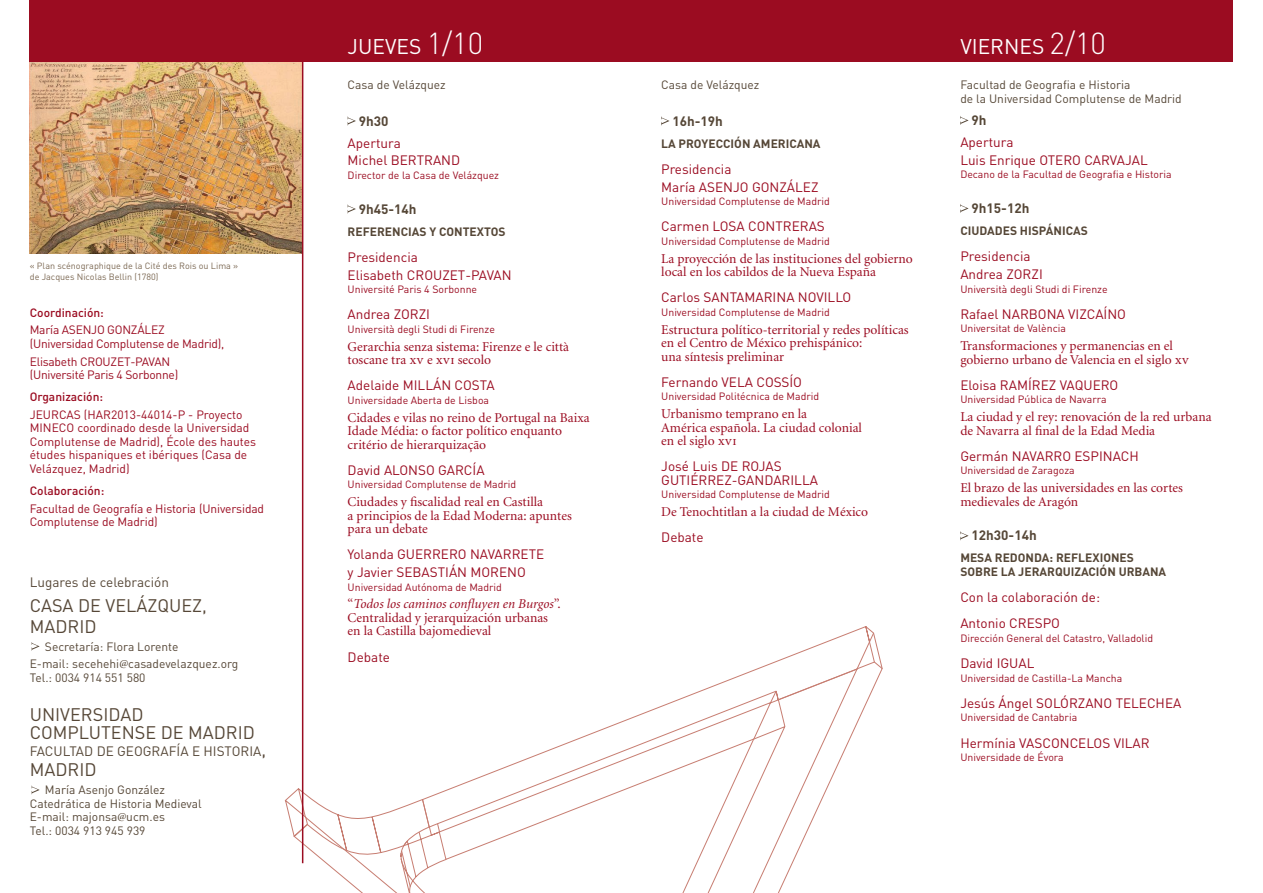
<style>
.page{position:relative;width:1263px;height:893px;background:#fff}
.page>*{position:absolute;margin:0;border:0;box-sizing:border-box;transform-origin:0 0}
.t1{font:21px "DIN";color:#fff}
.t2{font:18px/18px "DIN";color:#564737}
.t3{font:13.5px/13.5px "Minion LT";color:#9b0c21}
.t4{font:13.5px/17.7px "DIN";color:#9b0c21}
.t5{font:13.5px "DIN";color:#564737}
.t6{font:700 13.5px "DIN";color:#564737}
.t7{font:12px/13.5px "DIN";letter-spacing:-.01em;color:#9b0c21}
.t8{font:12px/13.5px "DIN";color:#564737}
.t9{font:700 12px/13.5px "DIN";color:#564737}
.t10{font:500 12px "DIN";color:#9b0c21}
.t11{font:10.5px "DIN";color:#9b0c21}
.t12{font:9px/11.2px "DIN";color:#7c6954}
.s1{font-family:"Minion LT"}
.s2{font-size:18px}
.s3{font-weight:300;font-size:30px}
.s4{font-family:"Minion Regular SC"}
.s5{font-style:italic}
</style>
<div class="page">
<img style="left:30px;top:62px;width:272px;height:192px">
<svg style="left:354px;top:887px;width:71px;height:6px"></svg>
<svg style="left:447px;top:626px;width:426px;height:202px"></svg>
<svg style="left:681px;top:632px;width:200px;height:29px"></svg>
<svg style="left:672px;top:661px;width:211px;height:232px"></svg>
<svg style="left:279px;top:194px;width:168px;height:693px"></svg>
<div style="left:30px;top:0;width:1203px;height:62px;background:#9b0c21"></div>
<hr style="left:302px;top:46px;width:1px;height:817px;background:#9b0c21">
<svg style="left:32px;top:643px;width:8px;height:7px"></svg>
<svg style="left:32px;top:786px;width:8px;height:8px"></svg>
<svg style="left:348px;top:117px;width:8px;height:8px"></svg>
<svg style="left:348px;top:204px;width:8px;height:10px"></svg>
<svg style="left:661px;top:116px;width:8px;height:10px"></svg>
<svg style="left:960px;top:116px;width:8px;height:9px"></svg>
<svg style="left:960px;top:204px;width:8px;height:9px"></svg>
<svg style="left:960px;top:531px;width:8px;height:9px"></svg>
<p class="t12" style="left:30px;top:260px;width:210px">« Plan scénographique de la Cité des Rois ou Lima » de Jacques N icolas Bellin (1780)</p>
<p class="t10" style="left:30px;top:304px;width:76px">Coordinación:</p>
<p class="t7" style="left:30px;top:323px;width:196px">María ASENJO GONZÁLEZ<br>(U niversidad Complutense de Madrid),</p>
<p class="t7" style="left:30px;top:354px;width:150px">Elisabeth CROUZET-PAVAN (U niversité Paris 4 Sorbonne)</p>
<p class="t10" style="left:30px;top:389px;width:75px">Organización:</p>
<p class="t7" style="left:30px;top:407px;width:228px">JEURCAS (HAR2013-44014-P - Proyecto MIN ECO coordinado desde la U niversidad Complutense de Madrid), École des hautes études hispaniques et ibériques (Casa de Velázquez, Madrid)</p>
<p class="t10" style="left:30px;top:483px;width:76px">Colaboración:</p>
<p class="t7" style="left:30px;top:501px;width:236px">Facultad de Geografía e Historia (U niversidad<br>Complutense de Madrid)</p>
<p class="t5" style="left:30px;top:574px;width:141px">Lugares de celebración</p>
<h2 class="t2" style="left:30px;top:596px;width:24px">Casa</h2>
<h2 class="t2" style="left:78px;top:596px;width:49px">de Veláz</h2>
<h2 class="t2" style="left:157px;top:596px;width:51px">quez,</h2>
<h2 class="t2" style="left:30px;top:617px;width:58px">Madrid</h2>
<p class="t8" style="left:30px;top:637px;width:210px;line-height:17.7px;text-indent:15px">Secretaría: Flora Lorente<br>E-mail: secehehi<span class="s1">@</span>casadevelazquez.org</p>
<p class="t8" style="left:30px;top:671px;width:117px">Tel.: 0034 914 551 580</p>
<h2 class="t2" style="left:30px;top:705px;width:74px">Universidad<br>Compl</h2>
<h2 class="t2" style="left:89px;top:723px;width:158px">utense de Madrid</h2>
<p class="t5" style="left:30px;top:742px;width:105px">Facultad de Geog</p>
<p class="t5" style="left:152px;top:742px;width:17px">rafía</p>
<p class="t5" style="left:192px;top:742px;width:76px">e Historia<span class="s2">,</span></p>
<h2 class="t2" style="left:30px;top:760px;width:68px">MADRID</h2>
<p class="t8" style="left:30px;top:783px;width:173px;text-indent:15px">María Asenjo González<br>Catedrática de Historia Medieval<br>E-mail: majonsa<span class="s1">@</span>ucm.es<br>Tel.: 0034 913 945 939</p>
<h1 class="t1" style="left:348px;top:33px;width:137px">JU EVES <span class="s3">1/10</span></h1>
<h1 class="t1" style="left:960px;top:33px;width:147px">VIERN ES <span class="s3">2/10</span></h1>
<p class="t8" style="left:348px;top:78px;width:100px">Casa de Velázquez</p>
<p class="t6" style="left:359px;top:112px;width:31px">9h30</p>
<p class="t4" style="left:348px;top:134px;width:69px">Apertura<br>Michel BERTR</p>
<p class="t4" style="left:433px;top:151px;width:29px">AND</p>
<p class="t11" style="left:348px;top:168px;width:153px">Director de la Casa de Velázquez</p>
<p class="t6" style="left:359px;top:200px;width:59px">9h45-14h</p>
<p class="t9" style="left:348px;top:224px;width:159px">REFERENCIAS Y CONTEXTOS</p>
<p class="t4" style="left:348px;top:248px;width:163px">Presidencia<br>Elisabeth CROUZET-PAVAN</p>
<p class="t11" style="left:348px;top:283px;width:131px">U niversité Paris 4 Sorbonne</p>
<p class="t4" style="left:348px;top:305px;width:84px">Andrea ZORZI</p>
<p class="t11" style="left:348px;top:322px;width:149px">U niversità degli Studi di Firenze</p>
<p class="t3" style="left:348px;top:340px;width:223px">Gerarchia senza sistema: Firenze e le città toscane tra <span class="s4">xv</span> e <span class="s4">xvi</span> secolo</p>
<p class="t4" style="left:348px;top:376px;width:149px">Adelaide MILLÁN COSTA</p>
<p class="t11" style="left:348px;top:393px;width:143px">U niversidade Aberta de Lisboa</p>
<p class="t3" style="left:348px;top:411px;width:243px">Cidades e vilas no reino de Portugal na Baixa<br>Idade Média: o factor político enquanto critério de hierarquização</p>
<p class="t4" style="left:348px;top:461px;width:138px">David ALONSO GARCÍA</p>
<p class="t11" style="left:348px;top:478px;width:170px">U niversidad Complutense de Madrid</p>
<p class="t3" style="left:348px;top:495px;width:226px">Ciudades y fiscalidad real en Castilla<br>a principios de la Edad Moderna: apuntes para un debate</p>
<p class="t4" style="left:348px;top:545px;width:198px">Yolanda GU ERRERO NAVARRETE y Javier SEBASTIÁN MOREN O</p>
<p class="t11" style="left:348px;top:580px;width:156px">U niversidad Autónoma de Madrid</p>
<p class="t3" style="left:348px;top:598px;width:215px">“<span class="s5">Todos los caminos confluyen en Burgos</span>”.<br>Centralidad y jerarquización urbanas en la Castilla bajomedieval</p>
<p class="t4" style="left:348px;top:648px;width:44px">Debate</p>
<p class="t8" style="left:661px;top:78px;width:100px">Casa de Velázquez</p>
<p class="t6" style="left:672px;top:112px;width:52px">16h-19h</p>
<p class="t9" style="left:661px;top:136px;width:161px">LA PROYECCIÓN AMERICANA</p>
<p class="t4" style="left:661px;top:160px;width:159px">Presidencia<br>María ASENJO GONZÁLEZ</p>
<p class="t11" style="left:661px;top:195px;width:170px">U niversidad Complutense de Madrid</p>
<p class="t4" style="left:661px;top:217px;width:114px">Carmen LOSA CONTR</p>
<p class="t4" style="left:792px;top:217px;width:35px">ERAS</p>
<p class="t11" style="left:661px;top:234px;width:170px">U niversidad Complutense de Madrid</p>
<p class="t3" style="left:661px;top:252px;width:253px">La proyección de las instituciones del gobierno local en los cabildos de la Nueva España</p>
<p class="t4" style="left:661px;top:288px;width:192px">Carlos SANTAMAR INA N OVILLO</p>
<p class="t11" style="left:661px;top:305px;width:170px">U niversidad Complutense de Madrid</p>
<p class="t3" style="left:661px;top:323px;width:249px">Estructura político-territorial y redes políticas en el Centro de México prehispánico:<br>una síntesis preliminar</p>
<p class="t4" style="left:661px;top:373px;width:142px">Fernando VELA COSSÍO</p>
<p class="t11" style="left:661px;top:390px;width:159px">U niversidad Politécnica de Madrid</p>
<p class="t3" style="left:661px;top:407px;width:202px">Urbanismo temprano en la<br>América española. La ciudad colonial en el siglo <span class="s4">xvi</span></p>
<p class="t4" style="left:661px;top:459px;width:158px;line-height:13.5px">José Luis DE ROJAS<br>GUTIÉRREZ-GAN DARILLA</p>
<p class="t11" style="left:661px;top:488px;width:170px">U niversidad Complutense de Madrid</p>
<p class="t3" style="left:661px;top:505px;width:208px">De Tenochtitlan a la ciudad de México</p>
<p class="t4" style="left:661px;top:528px;width:44px">Debate</p>
<p class="t8" style="left:960px;top:78px;width:223px">Facultad de Geografia e Historia<br>de la U niversidad Complutense de Madrid</p>
<p class="t6" style="left:971px;top:111px;width:17px">9h</p>
<p class="t4" style="left:960px;top:133px;width:189px">Apertura<br>Luis Enrique OTERO CARVAJAL</p>
<p class="t11" style="left:960px;top:168px;width:213px">Decano de la Facultad de Geografia e Historia</p>
<p class="t6" style="left:971px;top:199px;width:59px">9h15-12h</p>
<p class="t9" style="left:960px;top:223px;width:129px">CIUDADES HISPÁNICAS</p>
<p class="t4" style="left:960px;top:247px;width:84px">Presidencia<br>Andrea ZORZI</p>
<p class="t11" style="left:960px;top:282px;width:149px">U niversità degli Studi di Firenze</p>
<p class="t4" style="left:960px;top:305px;width:167px">Rafael NARBONA VIZCAÍN O</p>
<p class="t11" style="left:960px;top:322px;width:107px">U niversitat de València</p>
<p class="t3" style="left:960px;top:339px;width:231px">Transformaciones y permanencias en el gobierno urbano de Valencia en el siglo <span class="s4">xv</span></p>
<p class="t4" style="left:960px;top:376px;width:160px">Eloisa RAMÍREZ VAQU ERO</p>
<p class="t11" style="left:960px;top:393px;width:148px">U niversidad Pública de Navarra</p>
<p class="t3" style="left:960px;top:410px;width:253px">La ciudad y el rey: renovación de la red urbana de Navarra al final de la Edad Media</p>
<p class="t4" style="left:960px;top:447px;width:180px">Germán NAVARRO ESPINACH</p>
<p class="t11" style="left:960px;top:464px;width:116px">U niversidad de Zaragoza</p>
<p class="t3" style="left:960px;top:481px;width:224px">El brazo de las universidades en las cortes medievales de Aragón</p>
<p class="t6" style="left:971px;top:527px;width:67px">12h30-14h</p>
<p class="t9" style="left:960px;top:551px;width:207px">MESA REDONDA: REFLEXIONES<br>SOBRE LA JERARQUIZACIÓN URBANA</p>
<p class="t4" style="left:960px;top:584px;width:141px;line-height:26.2px">Con la colaboración de:<br>Antonio CRESPO</p>
<p class="t11" style="left:960px;top:631px;width:194px">Dirección General del Catastro, Valladolid</p>
<p class="t4" style="left:960px;top:654px;width:76px">David IGUAL</p>
<p class="t11" style="left:960px;top:671px;width:163px">U niversidad de Castilla-La Mancha</p>
<p class="t4" style="left:960px;top:694px;width:223px">Jesús Ángel SOLÓRZAN O TELECHEA</p>
<p class="t11" style="left:960px;top:711px;width:118px">U niversidad de Cantabria</p>
<p class="t4" style="left:960px;top:734px;width:189px">Hermínia VASCON CELOS VILAR</p>
<p class="t11" style="left:960px;top:751px;width:105px">U niversidade de Évora</p>
</div>
